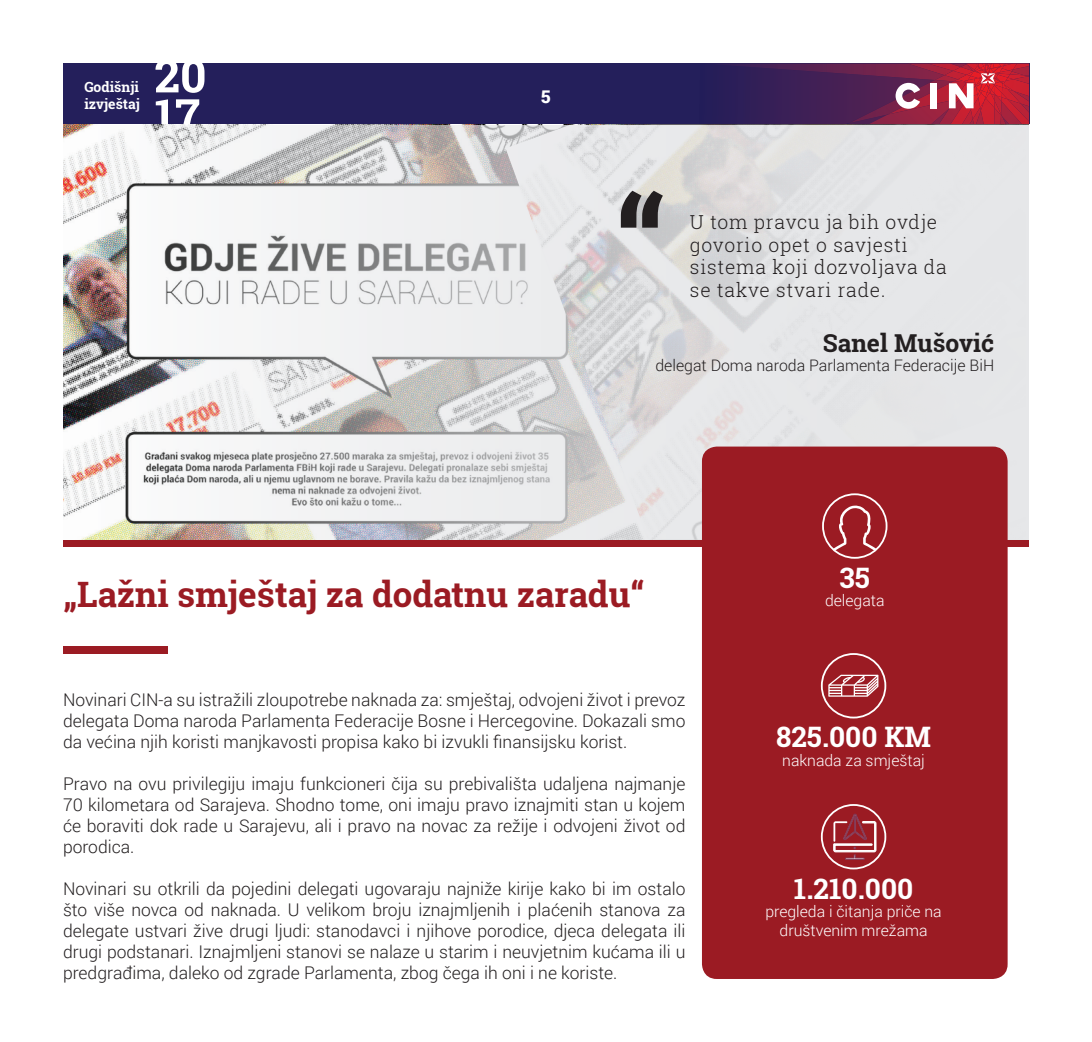
<style>
.page{position:relative;width:1092px;height:1042px;background:#fff}
.page>*{position:absolute;margin:0;border:0;box-sizing:border-box;transform-origin:0 0}
.t1{font:700 129.67px "Roboto Slab";color:#231f20}
.t2{font:700 35px "Roboto Slab";color:#9b1b23}
.t3{font:700 28.18px "Roboto Slab";color:#fff}
.t4{font:700 24.68px "Roboto Slab";color:#231f20}
.t5{font:300 19.25px/22.8px "Roboto Slab";letter-spacing:.04em;color:#231f20}
.t6{font:300 17.5px/21px "Roboto";color:#231f20;text-align:justify}
.t7{font:900 17.5px "Roboto";color:#fff}
.t8{font:300 15.92px "Roboto";color:#231f20}
.t9{font:300 15.75px/18.9px "Roboto";color:#fff;text-align:center}
.t10{font:700 14px/16.8px "Roboto Slab";color:#fff}
</style>
<div class="page">
<div style="left:63px;top:63px;width:966px;height:61px;background:#241f5b"></div>
<img style="left:1028px;top:106px;width:1px;height:16px">
<img style="left:1013px;top:106px;width:15px;height:18px">
<img style="left:740px;top:63px;width:194px;height:61px">
<img style="left:849px;top:80px;width:99px;height:43px">
<img style="left:887px;top:81px;width:61px;height:34px">
<img style="left:722px;top:64px;width:212px;height:16px">
<img style="left:907px;top:63px;width:37px;height:12px">
<img style="left:927px;top:63px;width:21px;height:8px">
<img style="left:934px;top:75px;width:14px;height:6px">
<img style="left:944px;top:71px;width:4px;height:8px">
<img style="left:1013px;top:96px;width:16px;height:10px">
<img style="left:1013px;top:96px;width:7px;height:8px">
<img style="left:1013px;top:69px;width:15px;height:6px">
<img style="left:1013px;top:71px;width:11px;height:3px">
<img style="left:1016px;top:63px;width:13px;height:6px">
<img style="left:1013px;top:63px;width:3px;height:7px">
<img style="left:1013px;top:79px;width:16px;height:17px">
<img style="left:1013px;top:74px;width:14px;height:5px">
<svg style="left:895px;top:83px;width:25px;height:26px"></svg>
<div style="left:930px;top:83px;width:7px;height:25px;background:#fff"></div>
<svg style="left:948px;top:63px;width:65px;height:61px;background:#c83d4d"></svg>
<svg style="left:156px;top:99px;width:43px;height:26px"></svg>
<svg style="left:155px;top:63px;width:49px;height:30px"></svg>
<div style="left:63px;top:540px;width:966px;height:7px;background:#9b1b23"></div>
<div style="left:63px;top:646px;width:104px;height:8px;background:#9b1b23"></div>
<svg style="left:63px;top:125px;width:965px;height:415px;fill:#e6e7e9"></svg>
<div style="left:702px;top:446px;width:305px;height:533px;background:#9b1b23;border-radius:15px"></div>
<div style="left:822px;top:493px;width:65px;height:66px;border:2px solid #fff;border-radius:50%"></div>
<svg style="left:832px;top:505px;width:44px;height:46px"></svg>
<div style="left:820px;top:653px;width:66px;height:65px;border:2px solid #fff;border-radius:50%"></div>
<svg style="left:828px;top:675px;width:50px;height:22px"></svg>
<div style="left:820px;top:804px;width:66px;height:65px;border:2px solid #fff;border-radius:50%"></div>
<svg style="left:833px;top:814px;width:43px;height:45px"></svg>
<p class="t10" style="left:84px;top:79px;width:57px">Godišnji izvještaj</p>
<p class="t7" style="left:541px;top:84px;width:12px">5</p>
<h1 class="t1" style="left:614px;top:156px;width:54px">“</h1>
<p class="t5" style="left:690px;top:210px;width:258px">U tom pravcu ja bih ovdje govorio opet o savjesti sistema koji dozvoljava da</p>
<p class="t5" style="left:690px;top:278px;width:197px">se takve stvari rade.</p>
<h3 class="t4" style="left:822px;top:326px;width:173px">Sanel Mušović</h3>
<p class="t8" style="left:655px;top:354px;width:340px">delegat Doma naroda Parlamenta Federacije BiH</p>
<h2 class="t2" style="left:63px;top:570px;width:583px">„Lažni smještaj za dodatnu zaradu“</h2>
<p class="t6" style="left:63px;top:688px;width:624px">Novinari CIN-a su istražili zloupotrebe naknada za: smještaj, odvojeni život i prevoz delegata Doma naroda Parlamenta Federacije Bosne i Hercegovine. Dokazali smo da većina njih koristi manjkavosti propisa kako bi izvukli finansijsku korist.</p>
<p class="t6" style="left:63px;top:772px;width:624px">Pravo na ovu privilegiju imaju funkcioneri čija su prebivališta udaljena najmanje 70 kilometara od Sarajeva. Shodno tome, oni imaju pravo iznajmiti stan u kojem će boraviti dok rade u Sarajevu, ali i pravo na novac za režije i odvojeni život od porodica.</p>
<p class="t6" style="left:63px;top:877px;width:624px">Novinari su otkrili da pojedini delegati ugovaraju najniže kirije kako bi im ostalo što više novca od naknada. U velikom broju iznajmljenih i plaćenih stanova za delegate ustvari žive drugi ljudi: stanodavci i njihove porodice, djeca delegata ili drugi podstanari. Iznajmljeni stanovi se nalaze u starim i neuvjetnim kućama ili u predgrađima, daleko od zgrade Parlamenta, zbog čega ih oni i ne koriste.</p>
<h3 class="t3" style="left:839px;top:558px;width:32px">35</h3>
<p class="t9" style="left:825px;top:591px;width:61px">delegata</p>
<h3 class="t3" style="left:776px;top:717px;width:157px">825.000 KM</h3>
<p class="t9" style="left:782px;top:750px;width:144px">naknada za smještaj</p>
<h3 class="t3" style="left:793px;top:869px;width:121px">1.210.000</h3>
<p class="t9" style="left:765px;top:902px;width:178px">pregleda i čitanja priče na društvenim mrežama</p>
</div>
